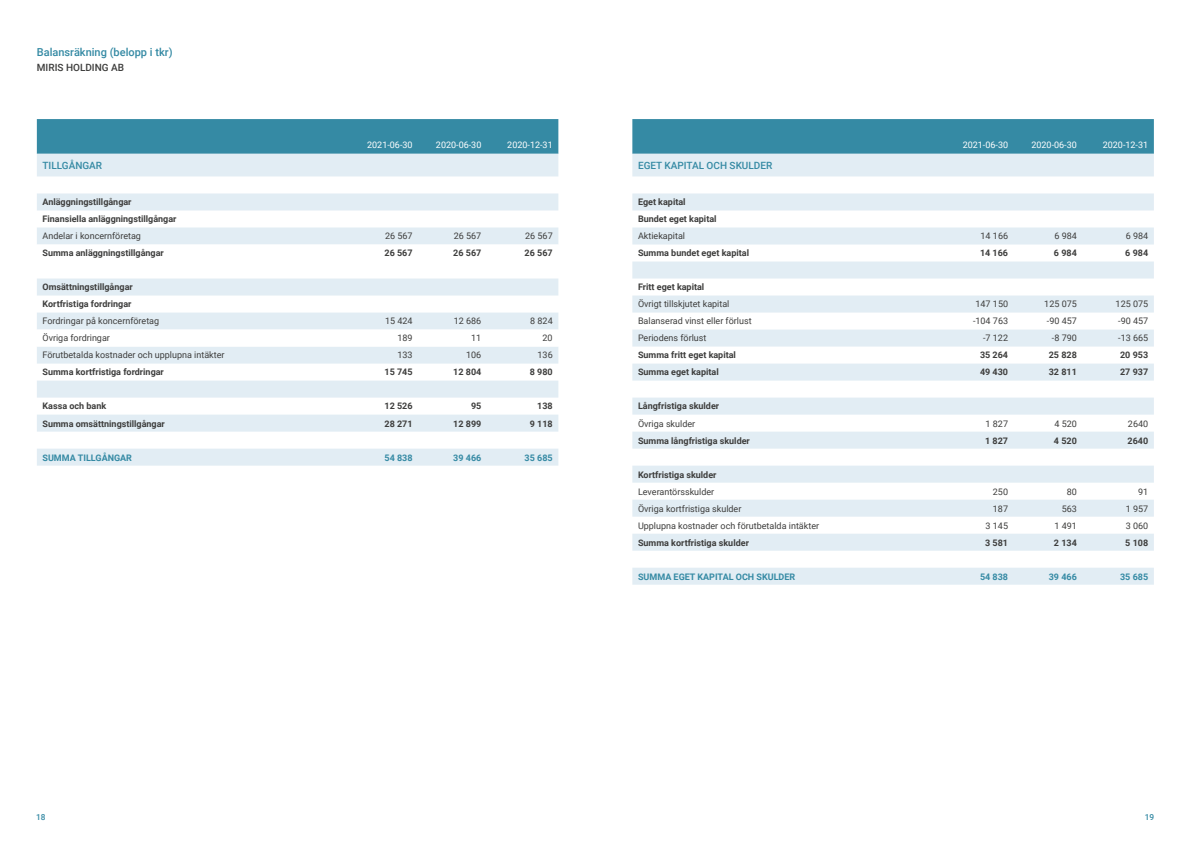
<style>
.page{position:relative;width:1191px;height:842px;background:#fff}
.page>*{position:absolute;margin:0;border:0;box-sizing:border-box;transform-origin:0 0}
.mellis{font:500 11px "Roboto";color:#358aa4}
.mellis-2{font:500 10px "Roboto";color:#358aa4}
.bold{font:500 10px "Roboto";color:#3d3d3c}
.bold-2{font:700 9px "Roboto";color:#3d3d3c}
.bold-3{font:9px "Roboto";color:#3d3d3c}
.bröd{font:9px "Roboto";color:#3d3d3c}
.bröd-2{font:700 9px "Roboto";color:#3d3d3c}
.mellis-3{font:700 9px "Roboto";color:#358aa4}
.bröd-3{font:9px "Roboto";color:#fff}
.bold-4{font:9px "Roboto";color:#fff}
.t1{font:500 8.3px "Roboto";color:#358aa4}
</style>
<div class="page">
<div style="left:37px;top:119px;width:521px;height:35px;background:#358aa4"></div>
<svg style="left:37px;top:154px;width:521px;height:312px;fill:#e2edf4"></svg>
<svg style="left:37px;top:244px;width:521px;height:103px"></svg>
<div style="left:37px;top:415px;width:521px;height:17px;background:#e2edf4"></div>
<div style="left:632px;top:119px;width:521px;height:35px;background:#358aa4"></div>
<svg style="left:632px;top:154px;width:521px;height:431px"></svg>
<p class="mellis" style="left:37px;top:45px;width:137px">Balansräkning (belopp i tkr)</p>
<p class="bold" style="left:37px;top:61px;width:89px">MIRIS HOLDING AB</p>
<p class="bold-4" style="left:367px;top:139px;width:47px">2021-06-30</p>
<p class="bröd-3" style="left:436px;top:139px;width:47px">2020-06-30</p>
<p class="bröd-3" style="left:507px;top:139px;width:47px">2020-12-31</p>
<p class="mellis-2" style="left:43px;top:158px;width:61px">TILLGÅNGAR</p>
<p class="bold-2" style="left:43px;top:196px;width:91px">Anläggningstillgångar</p>
<p class="bold-2" style="left:43px;top:213px;width:135px">Finansiella anläggningstillgångar</p>
<p class="bold-3" style="left:43px;top:230px;width:100px">Andelar i koncernföretag</p>
<p class="bold-3" style="left:385px;top:230px;width:29px">26 567</p>
<p class="bröd" style="left:454px;top:230px;width:29px">26 567</p>
<p class="bröd" style="left:525px;top:230px;width:29px">26 567</p>
<p class="bold-2" style="left:43px;top:247px;width:123px">Summa anläggningstillgångar</p>
<p class="bold-2" style="left:384px;top:247px;width:30px">26 567</p>
<p class="bröd-2" style="left:453px;top:247px;width:30px">26 567</p>
<p class="bröd-2" style="left:524px;top:247px;width:30px">26 567</p>
<p class="bold-2" style="left:43px;top:281px;width:92px">Omsättningstillgångar</p>
<p class="bold-2" style="left:43px;top:298px;width:90px">Kortfristiga fordringar</p>
<p class="bold-3" style="left:43px;top:315px;width:118px">Fordringar på koncernföretag</p>
<p class="bold-3" style="left:385px;top:315px;width:29px">15 424</p>
<p class="bröd" style="left:454px;top:315px;width:29px">12 686</p>
<p class="bröd" style="left:530px;top:315px;width:24px">8 824</p>
<p class="bold-3" style="left:43px;top:332px;width:69px">Övriga fordringar</p>
<p class="bold-3" style="left:397px;top:332px;width:17px">189</p>
<p class="bröd" style="left:471px;top:332px;width:12px">11</p>
<p class="bröd" style="left:542px;top:332px;width:12px">20</p>
<p class="bold-3" style="left:43px;top:349px;width:183px">Förutbetalda kostnader och upplupna intäkter</p>
<p class="bold-3" style="left:397px;top:349px;width:17px">133</p>
<p class="bröd" style="left:466px;top:349px;width:17px">106</p>
<p class="bröd" style="left:537px;top:349px;width:17px">136</p>
<p class="bold-2" style="left:43px;top:366px;width:123px">Summa kortfristiga fordringar</p>
<p class="bold-2" style="left:384px;top:366px;width:30px">15 745</p>
<p class="bröd-2" style="left:453px;top:366px;width:30px">12 804</p>
<p class="bröd-2" style="left:530px;top:366px;width:24px">8 980</p>
<p class="bold-2" style="left:43px;top:400px;width:65px">Kassa och bank</p>
<p class="bold-2" style="left:384px;top:400px;width:30px">12 526</p>
<p class="bröd-2" style="left:471px;top:400px;width:12px">95</p>
<p class="bröd-2" style="left:537px;top:400px;width:17px">138</p>
<p class="bold-2" style="left:43px;top:417px;width:124px">Summa omsättningstillgångar</p>
<p class="bold-2" style="left:384px;top:417px;width:30px">28 271</p>
<p class="bröd-2" style="left:453px;top:417px;width:30px">12 899</p>
<p class="bröd-2" style="left:530px;top:417px;width:24px">9 118</p>
<p class="mellis-3" style="left:43px;top:451px;width:91px">SUMMA TILLGÅNGAR</p>
<p class="mellis-3" style="left:384px;top:451px;width:30px">54 838</p>
<p class="mellis-3" style="left:453px;top:451px;width:30px">39 466</p>
<p class="mellis-3" style="left:524px;top:451px;width:30px">35 685</p>
<p class="bold-4" style="left:962px;top:139px;width:47px">2021-06-30</p>
<p class="bröd-3" style="left:1031px;top:139px;width:47px">2020-06-30</p>
<p class="bröd-3" style="left:1102px;top:139px;width:47px">2020-12-31</p>
<p class="mellis-2" style="left:638px;top:158px;width:136px">EGET KAPITAL OCH SKULDER</p>
<p class="bold-2" style="left:638px;top:196px;width:49px">Eget kapital</p>
<p class="bold-2" style="left:638px;top:213px;width:80px">Bundet eget kapital</p>
<p class="bold-3" style="left:638px;top:230px;width:49px">Aktiekapital</p>
<p class="bold-3" style="left:980px;top:230px;width:29px">14 166</p>
<p class="bröd" style="left:1054px;top:230px;width:24px">6 984</p>
<p class="bröd" style="left:1125px;top:230px;width:24px">6 984</p>
<p class="bold-2" style="left:638px;top:247px;width:113px">Summa bundet eget kapital</p>
<p class="bold-2" style="left:980px;top:247px;width:30px">14 166</p>
<p class="bröd-2" style="left:1054px;top:247px;width:24px">6 984</p>
<p class="bröd-2" style="left:1125px;top:247px;width:24px">6 984</p>
<p class="bold-2" style="left:638px;top:281px;width:68px">Fritt eget kapital</p>
<p class="bold-3" style="left:638px;top:298px;width:93px">Övrigt tillskjutet kapital</p>
<p class="bold-3" style="left:975px;top:298px;width:34px">147 150</p>
<p class="bröd" style="left:1044px;top:298px;width:34px">125 075</p>
<p class="bröd" style="left:1115px;top:298px;width:34px">125 075</p>
<p class="bold-3" style="left:638px;top:315px;width:115px">Balanserad vinst eller förlust</p>
<p class="bold-3" style="left:973px;top:315px;width:37px">-104 763</p>
<p class="bröd" style="left:1046px;top:315px;width:32px">-90 457</p>
<p class="bröd" style="left:1118px;top:315px;width:32px">-90 457</p>
<p class="bold-3" style="left:638px;top:332px;width:70px">Periodens förlust</p>
<p class="bold-3" style="left:983px;top:332px;width:26px">-7 122</p>
<p class="bröd" style="left:1052px;top:332px;width:26px">-8 790</p>
<p class="bröd" style="left:1118px;top:332px;width:32px">-13 665</p>
<p class="bold-2" style="left:638px;top:349px;width:99px">Summa fritt eget kapital</p>
<p class="bold-2" style="left:980px;top:349px;width:30px">35 264</p>
<p class="bröd-2" style="left:1048px;top:349px;width:30px">25 828</p>
<p class="bröd-2" style="left:1120px;top:349px;width:30px">20 953</p>
<p class="bold-2" style="left:638px;top:366px;width:82px">Summa eget kapital</p>
<p class="bold-2" style="left:980px;top:366px;width:30px">49 430</p>
<p class="bröd-2" style="left:1048px;top:366px;width:30px">32 811</p>
<p class="bröd-2" style="left:1120px;top:366px;width:30px">27 937</p>
<p class="bold-2" style="left:638px;top:400px;width:83px">Långfristiga skulder</p>
<p class="bold-3" style="left:638px;top:417px;width:59px">Övriga skulder</p>
<p class="bold-3" style="left:985px;top:417px;width:24px">1 827</p>
<p class="bröd" style="left:1054px;top:417px;width:24px">4 520</p>
<p class="bröd" style="left:1128px;top:417px;width:22px">2640</p>
<p class="bold-2" style="left:638px;top:434px;width:113px">Summa långfristiga skulder</p>
<p class="bold-2" style="left:985px;top:434px;width:24px">1 827</p>
<p class="bröd-2" style="left:1054px;top:434px;width:24px">4 520</p>
<p class="bröd-2" style="left:1127px;top:434px;width:22px">2640</p>
<p class="bold-2" style="left:638px;top:468px;width:80px">Kortfristiga skulder</p>
<p class="bold-3" style="left:638px;top:485px;width:78px">Leverantörsskulder</p>
<p class="bold-3" style="left:993px;top:485px;width:17px">250</p>
<p class="bröd" style="left:1066px;top:485px;width:12px">80</p>
<p class="bröd" style="left:1138px;top:485px;width:12px">91</p>
<p class="bold-3" style="left:638px;top:502px;width:105px">Övriga kortfristiga skulder</p>
<p class="bold-3" style="left:993px;top:502px;width:17px">187</p>
<p class="bröd" style="left:1061px;top:502px;width:17px">563</p>
<p class="bröd" style="left:1125px;top:502px;width:24px">1 957</p>
<p class="bold-3" style="left:638px;top:519px;width:183px">Upplupna kostnader och förutbetalda intäkter</p>
<p class="bold-3" style="left:985px;top:519px;width:24px">3 145</p>
<p class="bröd" style="left:1054px;top:519px;width:24px">1 491</p>
<p class="bröd" style="left:1125px;top:519px;width:24px">3 060</p>
<p class="bold-2" style="left:638px;top:536px;width:112px">Summa kortfristiga skulder</p>
<p class="bold-2" style="left:985px;top:536px;width:24px">3 581</p>
<p class="bröd-2" style="left:1054px;top:536px;width:24px">2 134</p>
<p class="bröd-2" style="left:1125px;top:536px;width:24px">5 108</p>
<p class="mellis-3" style="left:638px;top:570px;width:159px">SUMMA EGET KAPITAL OCH SKULDER</p>
<p class="mellis-3" style="left:980px;top:570px;width:30px">54 838</p>
<p class="mellis-3" style="left:1048px;top:570px;width:30px">39 466</p>
<p class="mellis-3" style="left:1120px;top:570px;width:30px">35 685</p>
<p class="t1" style="left:36px;top:811px;width:11px">18</p>
<p class="t1" style="left:1144px;top:811px;width:11px">19</p>
</div>
